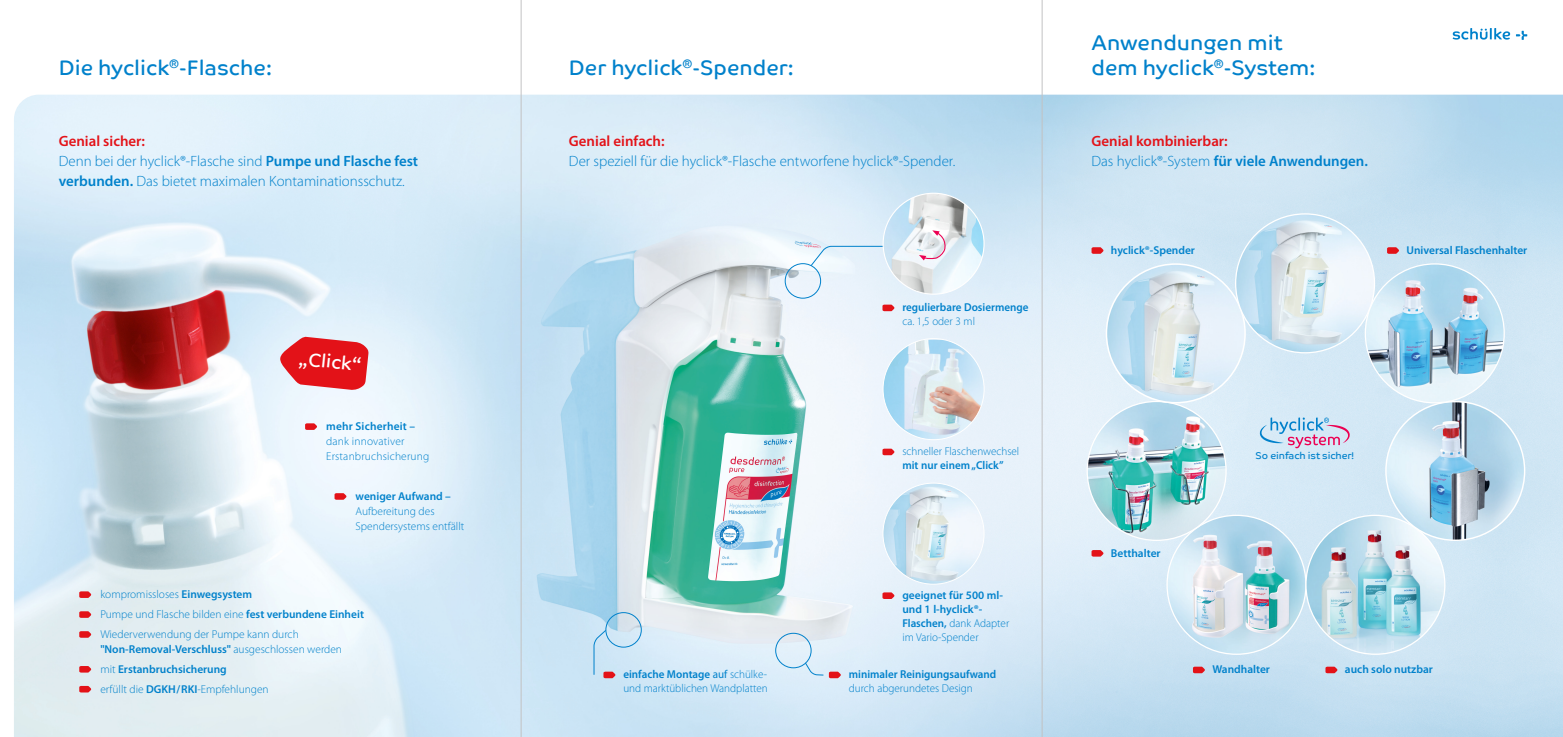
<style>
.page{position:relative;width:1563px;height:737px;background:#fff}
.page>*{position:absolute;margin:0;border:0;box-sizing:border-box;transform-origin:0 0}
.t1{font:21.09px/24.6px "Co Text";color:#0081cb}
.t2{font:18.9px "Co Text";color:#fff}
.t3{font:300 14.96px/20.2px "Myriad Pro";color:#0081cb}
.t4{font:600 14.96px/20.2px "Myriad Pro";color:#0081cb}
.t5{font:600 14.96px "Myriad Pro";color:#e31218}
.t6{font:600 11.38px/14.1px "Myriad Pro";color:#0081cb}
.t7{font:300 11.38px/15px "Myriad Pro";color:#0081cb}
.t8{font:9.89px "Co Text";letter-spacing:-.01em;color:#0081cb}
.s1{font-weight:600;color:#e31218}
.s2{font-weight:600}
.s3{color:#e31218}
.s4{font-weight:300}
.s5{font-weight:400}
</style>
<div class="page">
<img style="left:14px;top:95px;width:1549px;height:642px">
<img style="left:883px;top:340px;width:101px;height:99px">
<img style="left:883px;top:483px;width:101px;height:101px;border-radius:51px">
<div style="left:785px;top:263px;width:36px;height:35px;border:1px solid #0081cb;border-radius:50%"></div>
<svg style="left:882px;top:304px;width:12px;height:7px"></svg>
<svg style="left:882px;top:448px;width:12px;height:7px"></svg>
<svg style="left:882px;top:592px;width:12px;height:7px"></svg>
<div style="left:775px;top:633px;width:36px;height:35px;border:1px solid #0081cb;border-radius:50%"></div>
<svg style="left:805px;top:662px;width:36px;height:16px"></svg>
<img style="left:883px;top:193px;width:101px;height:101px;border-radius:50px">
<svg style="left:810px;top:230px;width:152px;height:36px"></svg>
<div style="left:606px;top:612px;width:35px;height:35px;border:1px solid #0081cb;border-radius:50%"></div>
<svg style="left:593px;top:629px;width:22px;height:49px"></svg>
<svg style="left:305px;top:423px;width:12px;height:7px"></svg>
<svg style="left:334px;top:493px;width:12px;height:7px"></svg>
<svg style="left:79px;top:591px;width:12px;height:7px"></svg>
<svg style="left:79px;top:611px;width:12px;height:7px"></svg>
<svg style="left:79px;top:631px;width:12px;height:6px"></svg>
<svg style="left:79px;top:666px;width:12px;height:6px"></svg>
<svg style="left:79px;top:686px;width:12px;height:6px"></svg>
<svg style="left:280px;top:337px;width:89px;height:53px;background:#e44349"></svg>
<img style="left:1167px;top:515px;width:139px;height:139px;border-radius:69px">
<img style="left:1087px;top:401px;width:139px;height:139px;border-radius:69px">
<img style="left:1306px;top:515px;width:138px;height:139px;border-radius:69px">
<img style="left:1386px;top:402px;width:138px;height:138px">
<img style="left:1106px;top:264px;width:139px;height:139px;border-radius:69px">
<img style="left:1235px;top:214px;width:139px;height:139px;border-radius:69px">
<img style="left:1365px;top:264px;width:139px;height:139px;border-radius:69px">
<svg style="left:1193px;top:666px;width:12px;height:7px"></svg>
<svg style="left:1091px;top:247px;width:12px;height:7px"></svg>
<svg style="left:1091px;top:550px;width:12px;height:6px"></svg>
<svg style="left:1325px;top:666px;width:12px;height:7px"></svg>
<svg style="left:1387px;top:247px;width:12px;height:7px"></svg>
<svg style="left:1452px;top:28px;width:58px;height:12px"></svg>
<svg style="left:1516px;top:31px;width:11px;height:9px"></svg>
<svg style="left:1259px;top:417px;width:91px;height:31px;background:#c2cae3"></svg>
<hr style="left:521px;top:0;width:1px;height:737px;background:#c2c2c3">
<hr style="left:1042px;top:0;width:1px;height:737px;background:#c2c2c3">
<h1 class="t1" style="left:59px;top:55px;width:215px">Die hyclick<sup>®</sup>-Flasche:</h1>
<h1 class="t1" style="left:569px;top:55px;width:226px">Der hyclick<sup>®</sup>-Spender:</h1>
<h1 class="t1" style="left:1091px;top:31px;width:225px">Anwendungen mit dem hyclick<sup>®</sup>-System:</h1>
<h3 class="t5" style="left:569px;top:131px;width:97px">Genial einfach:</h3>
<h3 class="t3" style="left:569px;top:151px;width:388px">Der speziell für die hyclick®-Flasche entworfene hyclick®-Spender.</h3>
<h3 class="t3" style="left:59px;top:131px;width:361px"><span class="s1">Genial sicher:<br></span>Denn bei der hyclick®-Flasche sind <span class="s2">Pumpe und Flasche fest verbunden.</span> Das bietet maximalen Kontaminationsschutz.</h3>
<h3 class="t4" style="left:1091px;top:130px;width:278px"><span class="s3">Genial kombinierbar:<br></span><span class="s4">Das hyclick®-System</span> für viele Anwendungen.</h3>
<h2 class="t2" style="left:300px;top:347px;width:64px;rotate:6deg">„Click“</h2>
<p class="t6" style="left:326px;top:419px;width:91px">mehr Sicherheit –</p>
<p class="t7" style="left:326px;top:434px;width:105px">dank innovativer<br>Erstanbruchsicherung</p>
<p class="t6" style="left:356px;top:488px;width:97px">weniger Aufwand –</p>
<p class="t7" style="left:356px;top:503px;width:110px">Aufbereitung des<br>Spendersystems entfällt</p>
<p class="t6" style="left:902px;top:300px;width:128px">regulierbare Dosiermenge</p>
<p class="t7" style="left:902px;top:314px;width:74px">ca. 1,5 oder 3 ml</p>
<p class="t7" style="left:902px;top:444px;width:118px">schneller Flaschenwechsel</p>
<p class="t6" style="left:902px;top:458px;width:103px">mit nur einem „Click”</p>
<p class="t6" style="left:1111px;top:243px;width:86px">hyclick®-Spender</p>
<p class="t6" style="left:1111px;top:545px;width:51px">Betthalter</p>
<p class="t8" style="left:1255px;top:449px;width:100px">So einfach ist sicher!</p>
<p class="t6" style="left:1406px;top:243px;width:122px">Universal Flaschenhalter</p>
<p class="t7" style="left:100px;top:584px;width:265px;line-height:19.9px">kompromissloses <span class="s2">Einwegsystem<br></span>Pumpe und Flasche bilden eine <span class="s2">fest verbundene Einheit<br></span>Wiederverwendung der Pumpe kann durch</p>
<p class="t6" style="left:100px;top:638px;width:243px;line-height:19.9px">"Non-Removal-Verschluss" <span class="s4">ausgeschlossen werden mit</span> Erstanbruchsicherung<br><span class="s4">erfüllt die</span> DGKH/RKI<span class="s4">-Empfehlungen</span></p>
<p class="t7" style="left:623px;top:667px;width:146px;line-height:14.1px"><span class="s2">einfache Montage</span> <span class="s5">auf</span> schülke&shy;und marktüblichen Wandplatten</p>
<p class="t6" style="left:902px;top:588px;width:108px">geeignet für 500 ml&shy;und 1 l-hyclick®-<br>Flaschen, <span class="s4">dank Adapter im Vario-Spender</span></p>
<p class="t6" style="left:849px;top:667px;width:149px">minimaler Reinigungsaufwand</p>
<p class="t7" style="left:849px;top:681px;width:125px">durch abgerundetes Design</p>
<p class="t6" style="left:1212px;top:662px;width:59px">Wandhalter</p>
<p class="t6" style="left:1345px;top:662px;width:89px">auch solo nutzbar</p>
</div>
